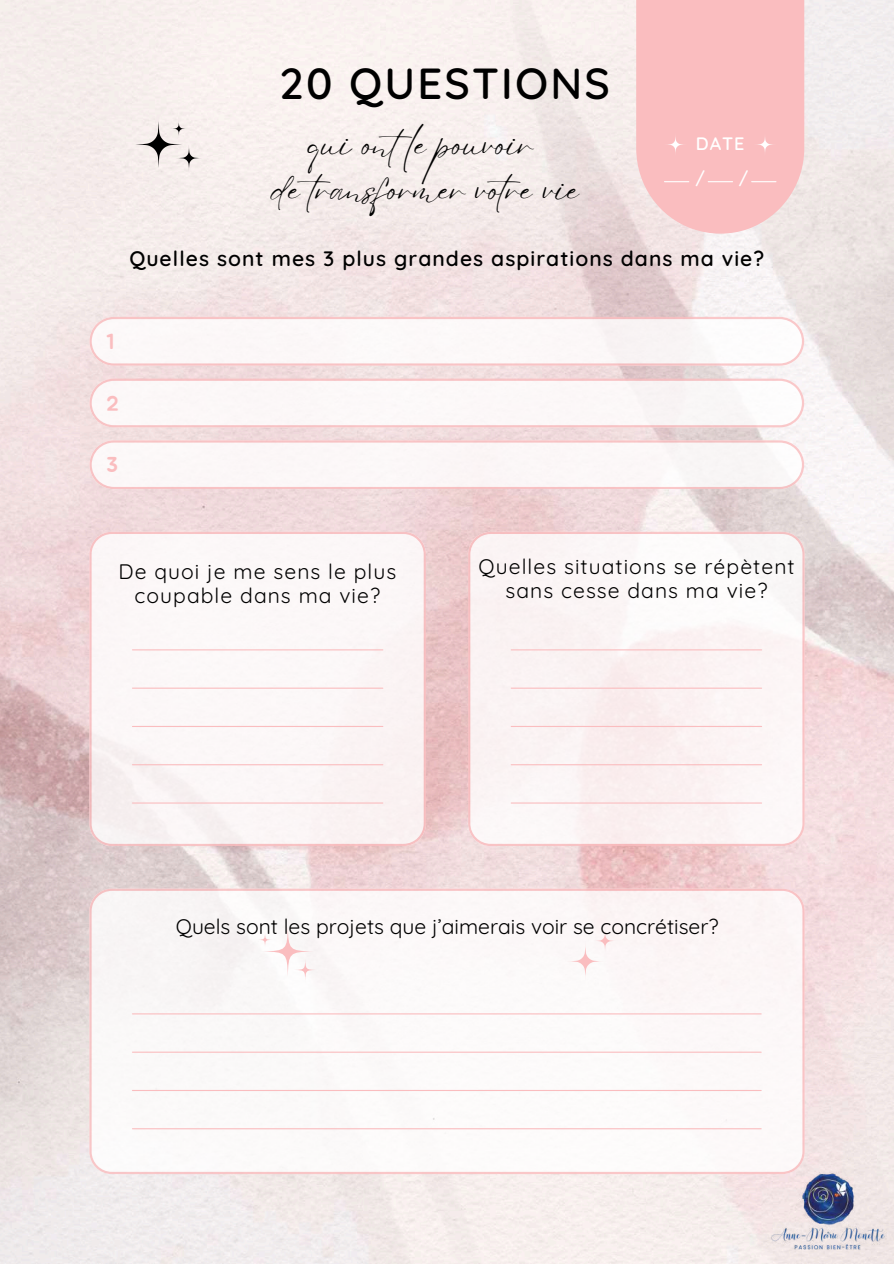
<style>
.page{position:relative;width:894px;height:1264px;background:#fff}
.page>*{position:absolute;margin:0;border:0;box-sizing:border-box;transform-origin:0 0}
.t1{font:600 43.5px "Quicksand";letter-spacing:.05em;color:#000}
.t2{font:34.5px "Eyesome Script";color:#000}
.t3{font:21px/24.8px "Quicksand";letter-spacing:.05em;color:#000;text-align:center}
.t4{font:21px "Quicksand";color:#000}
.t5{font:600 21px "Quicksand";letter-spacing:.05em;color:#000}
.t6{font:21px "Jua";color:#fabdbf}
.t7{font:600 18px "Quicksand";color:#fff}
.t8{font:600 17.25px "Quicksand";color:#fff}
</style>
<div class="page">
<img style="left:0;top:0;width:893px;height:1263px">
<svg style="left:89px;top:888px;width:715px;height:286px"></svg>
<svg style="left:468px;top:531px;width:336px;height:314px"></svg>
<svg style="left:89px;top:531px;width:337px;height:314px"></svg>
<hr style="left:132px;top:1128px;width:629px;height:1px;background:#fabdbf">
<hr style="left:132px;top:1089px;width:629px;height:2px;background:#fabdbf">
<hr style="left:132px;top:1051px;width:629px;height:1px;background:#fabdbf">
<hr style="left:132px;top:1013px;width:629px;height:1px;background:#fabdbf">
<hr style="left:511px;top:802px;width:250px;height:1px;background:#fabdbf">
<hr style="left:511px;top:764px;width:250px;height:1px;background:#fabdbf">
<hr style="left:511px;top:726px;width:250px;height:1px;background:#fabdbf">
<hr style="left:511px;top:687px;width:250px;height:1px;background:#fabdbf">
<hr style="left:511px;top:649px;width:250px;height:1px;background:#fabdbf">
<hr style="left:132px;top:802px;width:251px;height:1px;background:#fabdbf">
<hr style="left:132px;top:764px;width:251px;height:1px;background:#fabdbf">
<hr style="left:132px;top:726px;width:251px;height:1px;background:#fabdbf">
<hr style="left:132px;top:687px;width:251px;height:1px;background:#fabdbf">
<hr style="left:132px;top:649px;width:251px;height:1px;background:#fabdbf">
<svg style="left:89px;top:440px;width:715px;height:49px"></svg>
<svg style="left:89px;top:378px;width:715px;height:49px"></svg>
<svg style="left:89px;top:317px;width:715px;height:49px"></svg>
<svg style="left:262px;top:926px;width:51px;height:50px"></svg>
<svg style="left:257px;top:932px;width:15px;height:15px"></svg>
<svg style="left:294px;top:958px;width:22px;height:23px"></svg>
<svg style="left:565px;top:928px;width:52px;height:52px"></svg>
<svg style="left:636px;top:0;width:168px;height:234px"></svg>
<svg style="left:132px;top:117px;width:70px;height:54px"></svg>
<img style="left:750px;top:1161px;width:143px;height:101px">
<h1 class="t1" style="left:279px;top:55px;width:332px">20 QUESTIONS</h1>
<h2 class="t2" style="left:308px;top:122px;width:227px">qui ontle pouvoir</h2>
<h2 class="t2" style="left:272px;top:167px;width:308px">de transformer votre vie</h2>
<p class="t7" style="left:695px;top:132px;width:50px">DATE</p>
<p class="t8" style="left:695px;top:167px;width:11px">/</p>
<p class="t8" style="left:738px;top:167px;width:11px">/</p>
<p class="t5" style="left:129px;top:245px;width:636px">Quelles sont mes 3 plus grandes aspirations dans ma vie?</p>
<p class="t6" style="left:107px;top:332px;width:10px">1</p>
<p class="t6" style="left:107px;top:394px;width:14px">2</p>
<p class="t6" style="left:107px;top:455px;width:13px">3</p>
<p class="t3" style="left:118px;top:558px;width:279px">De quoi je me sens le plus coupable dans ma vie?</p>
<p class="t3" style="left:478px;top:553px;width:317px">Quelles situations se répètent sans cesse dans ma vie?</p>
<p class="t4" style="left:176px;top:912px;width:544px">Quels sont les projets que j’aimerais voir se concrétiser?</p>
</div>
